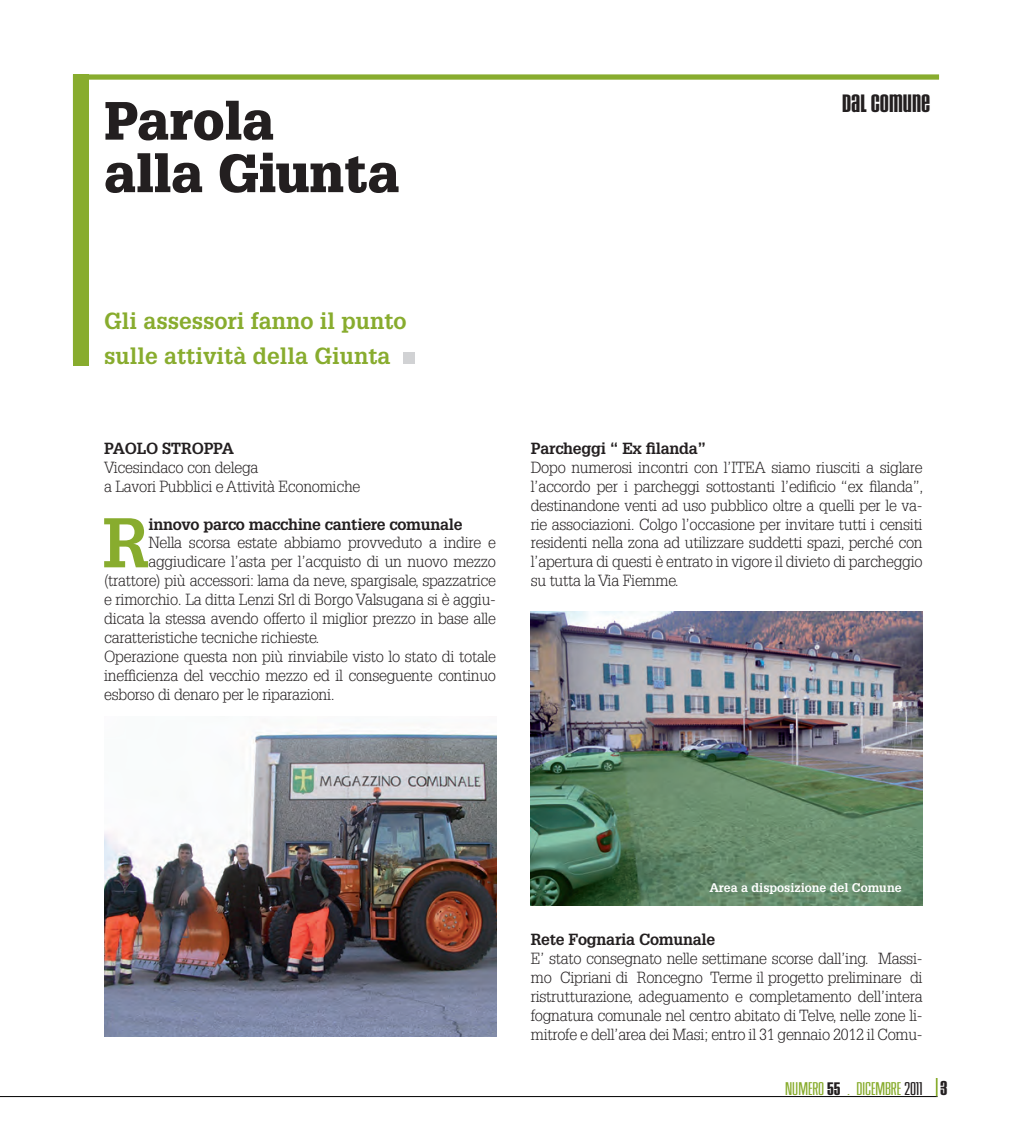
<style>
.page{position:relative;width:1012px;height:1141px;background:#fff}
.page>*{position:absolute;margin:0;border:0;box-sizing:border-box;transform-origin:0 0}
.t1{font:700 87.5px "Glypha";color:#d1d2d4}
.t2{font:700 68.6px "Glypha";color:#88ac2e}
.t3{font:900 52.5px/52.5px "Glypha";color:#231f20}
.t4{font:26.25px "House Gothic Bold Alt Caps";color:#231f20}
.t5{font:700 22.75px/35px "Glypha";color:#88ac2e}
.t6{font:19.25px "House Gothic Light Two";color:#88ac2e}
.t7{font:300 15.75px/18.9px "Glypha";letter-spacing:-.015em;color:#231f20;text-align:justify}
.t8{font:700 15.75px "Glypha";letter-spacing:-.015em;color:#231f20}
.t9{font:700 12.25px "Glypha";color:#fff}
.s1{font-family:"House Gothic Bold Alt Caps";color:#231f20}
.s2{color:#231f20}
.s3{font-family:"House Gothic Bold Alt Caps";font-size:21px;color:#231f20}
</style>
<div class="page">
<hr style="left:0;top:1096px;width:938px;height:1px;background:#000">
<svg style="left:936px;top:1078px;width:2px;height:18px"></svg>
<svg style="left:72px;top:74px;width:868px;height:286px"></svg>
<div style="left:73px;top:74px;width:16px;height:292px;background:#88ac2e"></div>
<img style="left:104px;top:732px;width:392px;height:305px">
<img style="left:531px;top:611px;width:391px;height:294px">
<h3 class="t3" style="left:104px;top:94px;width:297px">Parola<br>alla Giunta</h3>
<h3 class="t4" style="left:842px;top:88px;width:90px">DAL COMUNE</h3>
<h3 class="t5" style="left:104px;top:303px;width:304px">Gli assessori fanno il punto sulle attività della Giunta</h3>
<h1 class="t1" style="left:397px;top:279px;width:26px">.</h1>
<p class="t8" style="left:104px;top:439px;width:131px">PAOLO STROPPA</p>
<p class="t7" style="left:104px;top:458px;width:258px">Vicesindaco con delega<br>a Lavori Pubblici e Attività Economiche</p>
<h2 class="t2" style="left:103px;top:500px;width:48px">R</h2>
<p class="t8" style="left:148px;top:514px;width:316px">innovo parco macchine cantiere comunale</p>
<p class="t7" style="left:148px;top:533px;width:349px">Nella scorsa estate abbiamo provveduto a indire e</p>
<p class="t7" style="left:148px;top:552px;width:349px">aggiudicare l’asta per l’acquisto di un nuovo mezzo</p>
<p class="t7" style="left:104px;top:571px;width:393px">(trattore) più accessori: lama da neve, spargisale, spazzatrice</p>
<p class="t7" style="left:104px;top:590px;width:393px">e rimorchio. La ditta Lenzi Srl di Borgo Valsugana si è aggiu-</p>
<p class="t7" style="left:104px;top:609px;width:393px">dicata la stessa avendo offerto il miglior prezzo in base alle</p>
<p class="t7" style="left:104px;top:628px;width:217px">caratteristiche tecniche richieste.</p>
<p class="t7" style="left:104px;top:647px;width:393px">Operazione questa non più rinviabile visto lo stato di totale</p>
<p class="t7" style="left:104px;top:666px;width:393px">inefficienza del vecchio mezzo ed il conseguente continuo</p>
<p class="t7" style="left:104px;top:684px;width:232px">esborso di denaro per le riparazioni.</p>
<p class="t8" style="left:531px;top:439px;width:177px">Parcheggi “ Ex filanda”</p>
<p class="t7" style="left:531px;top:458px;width:394px">Dopo numerosi incontri con l’ITEA siamo riusciti a siglare l’accordo per i parcheggi sottostanti l’edificio “ex filanda”, destinandone venti ad uso pubblico oltre a quelli per le va&shy;rie associazioni. Colgo l’occasione per invitare tutti i censiti residenti nella zona ad utilizzare suddetti spazi, perché con l’apertura di questi è entrato in vigore il divieto di parcheggio su tutta la Via Fiemme.</p>
<p class="t9" style="left:709px;top:880px;width:194px">Area a disposizione del Comune</p>
<p class="t8" style="left:531px;top:930px;width:186px">Rete Fognaria Comunale</p>
<p class="t7" style="left:531px;top:949px;width:393px">E’ stato consegnato nelle settimane scorse dall’ing. Massi&shy;mo Cipriani di Roncegno Terme il progetto preliminare di ristrutturazione, adeguamento e completamento dell’intera fognatura comunale nel centro abitato di Telve, nelle zone li&shy;mitrofe e dell’area dei Masi; entro il 31 gennaio 2012 il Comu-</p>
<p class="t6" style="left:785px;top:1078px;width:8px">NUMERO</p>
<p class="t6" style="left:827px;top:1078px;width:122px"><span class="s1">55</span> . DICEMBRE <span class="s2">2011</span> <span class="s3">3</span></p>
</div>
